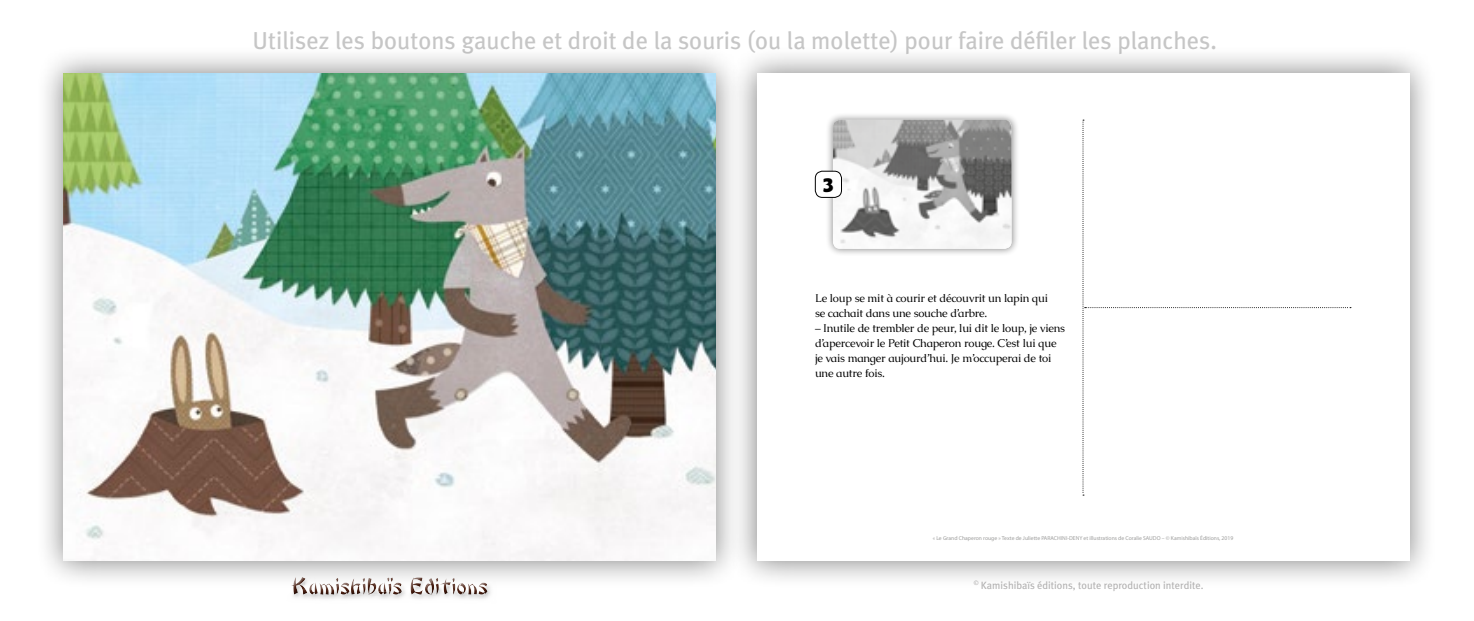
<style>
.page{position:relative;width:1474px;height:621px;background:#fff}
.page>*{position:absolute;margin:0;border:0;box-sizing:border-box;transform-origin:0 0}
.t1{font:24.5px "Meta Plus";color:#c6c6c6}
.t2{font:900 22.05px "Goudy Sans";color:#000}
.t3{font:11.38px/15px "Caudex";letter-spacing:-.02em;color:#000}
.t4{font:10.5px "Meta Plus";color:#b3b2b2}
.t5{font:5.6px "Myriad Pro";color:#9d9d9c}
</style>
<div class="page">
<div style="left:284px;top:576px;width:216px;height:31px;background:#000;opacity:.75"></div>
<div style="left:729px;top:45px;width:707px;height:543px;background:#000;opacity:.5"></div>
<div style="left:756px;top:73px;width:653px;height:487px;background:#fff"></div>
<svg style="left:1082px;top:120px;width:268px;height:375px"></svg>
<div style="left:825px;top:112px;width:194px;height:144px;background:#000;opacity:.5"></div>
<img style="left:833px;top:120px;width:178px;height:128px">
<div style="left:815px;top:171px;width:26px;height:26px;background:#fff;border-radius:7px"></div>
<div style="left:815px;top:171px;width:26px;height:26px;border:1px solid #000;border-radius:7px"></div>
<svg style="left:1421px;top:566px;width:8px;height:7px"></svg>
<div style="left:35px;top:45px;width:707px;height:543px;background:#000;opacity:.5"></div>
<img style="left:63px;top:73px;width:652px;height:487px">
<svg style="left:720px;top:73px;width:8px;height:4px"></svg>
<svg style="left:720px;top:565px;width:8px;height:7px"></svg>
<h1 class="t1" style="left:252px;top:26px;width:965px">Utilisez les boutons gauche et droit de la souris (ou la molette) pour faire défiler les planches.</h1>
<h2 class="t2" style="left:822px;top:171px;width:13px">3</h2>
<p class="t3" style="left:815px;top:290px;width:235px">Le loup se mit à courir et découvrit un lapin qui se cachait dans une souche d’arbre.</p>
<p class="t3" style="left:815px;top:320px;width:252px">– Inutile de trembler de peur, lui dit le loup, je viens d’apercevoir le Petit Chaperon rouge. C’est lui que je vais manger aujourd’hui. Je m’occuperai de toi une autre fois.</p>
<p class="t5" style="left:932px;top:534px;width:302px">« Le Grand Chaperon rouge » Texte de Juliette PARACHINI-DENY et illustrations de Coralie SAUDO – © Kamishibaïs Éditions, 2019</p>
<p class="t4" style="left:973px;top:578px;width:231px"><sup>©</sup> Kamishibaïs éditions, toute reproduction interdite.</p>
</div>
